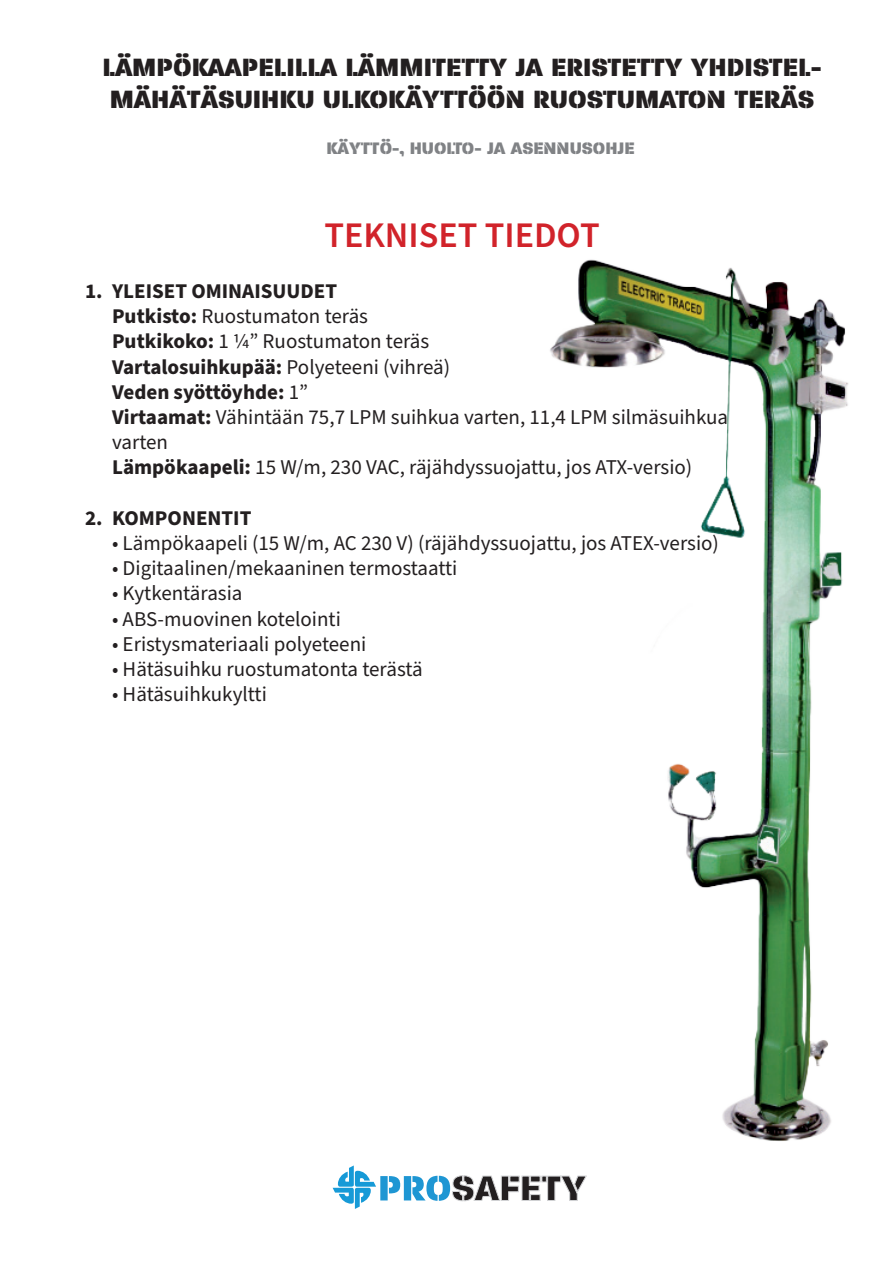
<style>
.page{position:relative;width:893px;height:1263px;background:#fff}
.page>*{position:absolute;margin:0;border:0;box-sizing:border-box;transform-origin:0 0}
.t1{font:600 36px "Source Sans Pro";color:#d1232a}
.t2{font:800 27px/32.4px "Paralucent Stencil";color:#231f20}
.t3{font:21px/25.2px "Source Sans Pro";color:#231f20}
.t4{font:700 21px "Source Sans Pro";color:#231f20}
.t5{font:800 18px "Paralucent Stencil";color:#808285}
.s1{font-weight:700}
</style>
<div class="page">
<svg style="left:333px;top:1165px;width:254px;height:44px"></svg>
<img style="left:550px;top:259px;width:299px;height:882px">
<p class="t2" style="left:102px;top:50px;width:721px">LÄMPÖKAAPELILLA LÄMMITETTY JA ERISTETTY YHDISTEL-<br>MÄHÄTÄSUIHKU ULKOKÄYTTÖÖN RUOSTUMATON TERÄS</p>
<p class="t5" style="left:326px;top:136px;width:310px">KÄYTTÖ-, HUOLTO- JA ASENNUSOHJE</p>
<h1 class="t1" style="left:324px;top:211px;width:277px">TEKNISET TIEDOT</h1>
<p class="t3" style="left:112px;top:279px;width:618px;text-indent:-27px"><span class="s1">1. YLEISET OMINAISUUDET<br>Putkisto:</span> Ruostumaton teräs<br><span class="s1">Putkikoko:</span> 1 ¼” Ruostumaton teräs<br><span class="s1">Vartalosuihkupää:</span> Polyeteeni (vihreä)<br><span class="s1">Veden syöttöyhde:</span> 1”<br><span class="s1">Virtaamat:</span> Vähintään 75,7 LPM suihkua varten, 11,4 LPM silmäsuihkua varten<br><span class="s1">Lämpökaapeli:</span> 15 W/m, 230 VAC, räjähdyssuojattu, jos ATX-versio)</p>
<p class="t4" style="left:85px;top:503px;width:168px">2. KOMPONENTIT</p>
<p class="t3" style="left:112px;top:531px;width:608px">• Lämpökaapeli (15 W/m, AC 230 V) (räjähdyssuojattu, jos ATEX-versio)</p>
<p class="t3" style="left:112px;top:556px;width:347px">• Digitaalinen/mekaaninen termostaatti</p>
<p class="t3" style="left:112px;top:581px;width:132px">• Kytkentärasia</p>
<p class="t3" style="left:112px;top:607px;width:230px">• ABS-muovinen kotelointi</p>
<p class="t3" style="left:112px;top:632px;width:256px">• Eristysmateriaali polyeteeni</p>
<p class="t3" style="left:112px;top:657px;width:312px">• Hätäsuihku ruostumatonta terästä</p>
<p class="t3" style="left:112px;top:682px;width:156px">• Hätäsuihkukyltti</p>
</div>
